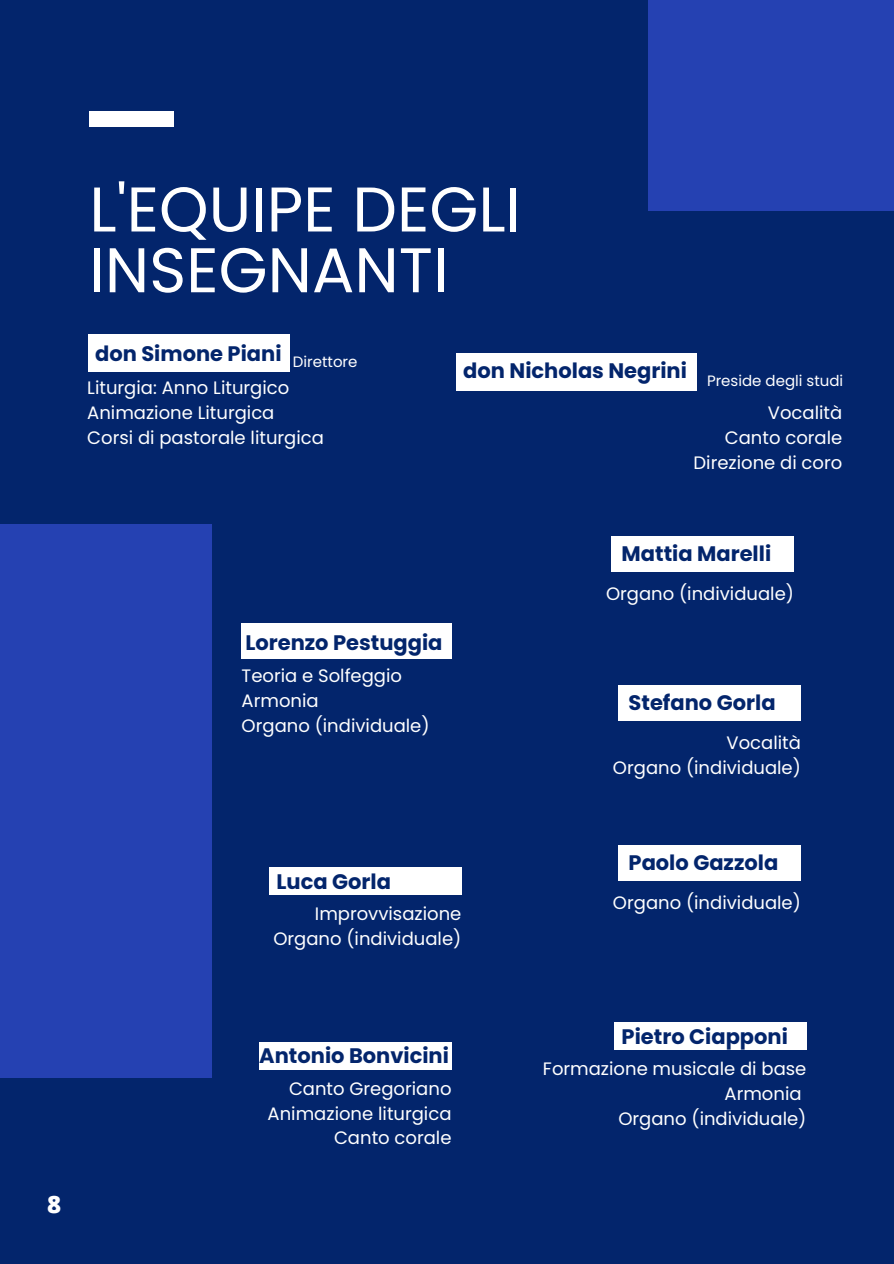
<style>
.page{position:relative;width:894px;height:1264px;background:#fff}
.page>*{position:absolute;margin:0;border:0;box-sizing:border-box;transform-origin:0 0}
.t1{font:63px/60.8px "Poppins";color:#fff}
.t2{font:800 24px "Open Sans";color:#fff}
.t3{font:700 21px "Poppins";color:#03256c}
.t4{font:18px/24.8px "Poppins";color:#fff;text-align:right}
</style>
<div class="page">
<div style="left:0;top:0;width:893px;height:1263px;background:#03256c"></div>
<div style="left:89px;top:111px;width:85px;height:16px;background:#fff"></div>
<div style="left:0;top:524px;width:211px;height:553px;background:#2541b2"></div>
<div style="left:88px;top:334px;width:202px;height:38px;background:#fff"></div>
<div style="left:456px;top:353px;width:240px;height:37px;background:#fff"></div>
<div style="left:241px;top:623px;width:210px;height:36px;background:#fff"></div>
<div style="left:648px;top:0;width:245px;height:210px;background:#2541b2"></div>
<div style="left:611px;top:536px;width:182px;height:36px;background:#fff"></div>
<div style="left:618px;top:685px;width:182px;height:35px;background:#fff"></div>
<div style="left:618px;top:845px;width:182px;height:35px;background:#fff"></div>
<div style="left:269px;top:867px;width:192px;height:28px;background:#fff"></div>
<div style="left:259px;top:1041px;width:192px;height:28px;background:#fff"></div>
<div style="left:614px;top:1022px;width:192px;height:28px;background:#fff"></div>
<h1 class="t1" style="left:89px;top:179px;width:433px">L'EQUIPE DEGLI<br>INSEGNANTI</h1>
<p class="t3" style="left:95px;top:339px;width:264px">don Simone Piani <sub>Direttore</sub></p>
<p class="t4" style="left:87px;top:375px;width:238px;text-align:left">Liturgia: Anno Liturgico<br>Animazione Liturgica<br>Corsi di pastorale liturgica</p>
<p class="t3" style="left:463px;top:356px;width:381px">don Nicholas Negrini <sub>Preside</sub> <sub>degli</sub> <sub>studi</sub></p>
<p class="t4" style="left:693px;top:400px;width:150px">Vocalità<br>Canto corale<br>Direzione di coro</p>
<p class="t3" style="left:245px;top:628px;width:199px">Lorenzo Pestuggia</p>
<p class="t4" style="left:241px;top:663px;width:189px;text-align:left">Teoria e Solfeggio<br>Armonia<br>Organo (individuale)</p>
<p class="t3" style="left:276px;top:867px;width:116px">Luca Gorla</p>
<p class="t3" style="left:621px;top:539px;width:151px">Mattia Marelli</p>
<p class="t4" style="left:606px;top:581px;width:189px">Organo (individuale)</p>
<p class="t3" style="left:628px;top:687px;width:148px">Stefano Gorla</p>
<p class="t4" style="left:612px;top:730px;width:189px">Vocalità<br>Organo (individuale)</p>
<p class="t3" style="left:628px;top:847px;width:151px">Paolo Gazzola</p>
<p class="t4" style="left:273px;top:901px;width:189px">Improvvisazione<br>Organo (individuale)</p>
<p class="t4" style="left:612px;top:890px;width:189px">Organo (individuale)</p>
<h2 class="t2" style="left:47px;top:1186px;width:16px">8</h2>
<p class="t3" style="left:259px;top:1040px;width:191px">Antonio Bonvicini</p>
<p class="t4" style="left:267px;top:1076px;width:185px">Canto Gregoriano<br>Animazione liturgica<br>Canto corale</p>
<p class="t3" style="left:621px;top:1022px;width:168px">Pietro Ciapponi</p>
<p class="t4" style="left:542px;top:1056px;width:265px">Formazione musicale di base<br>Armonia<br>Organo (individuale)</p>
</div>
